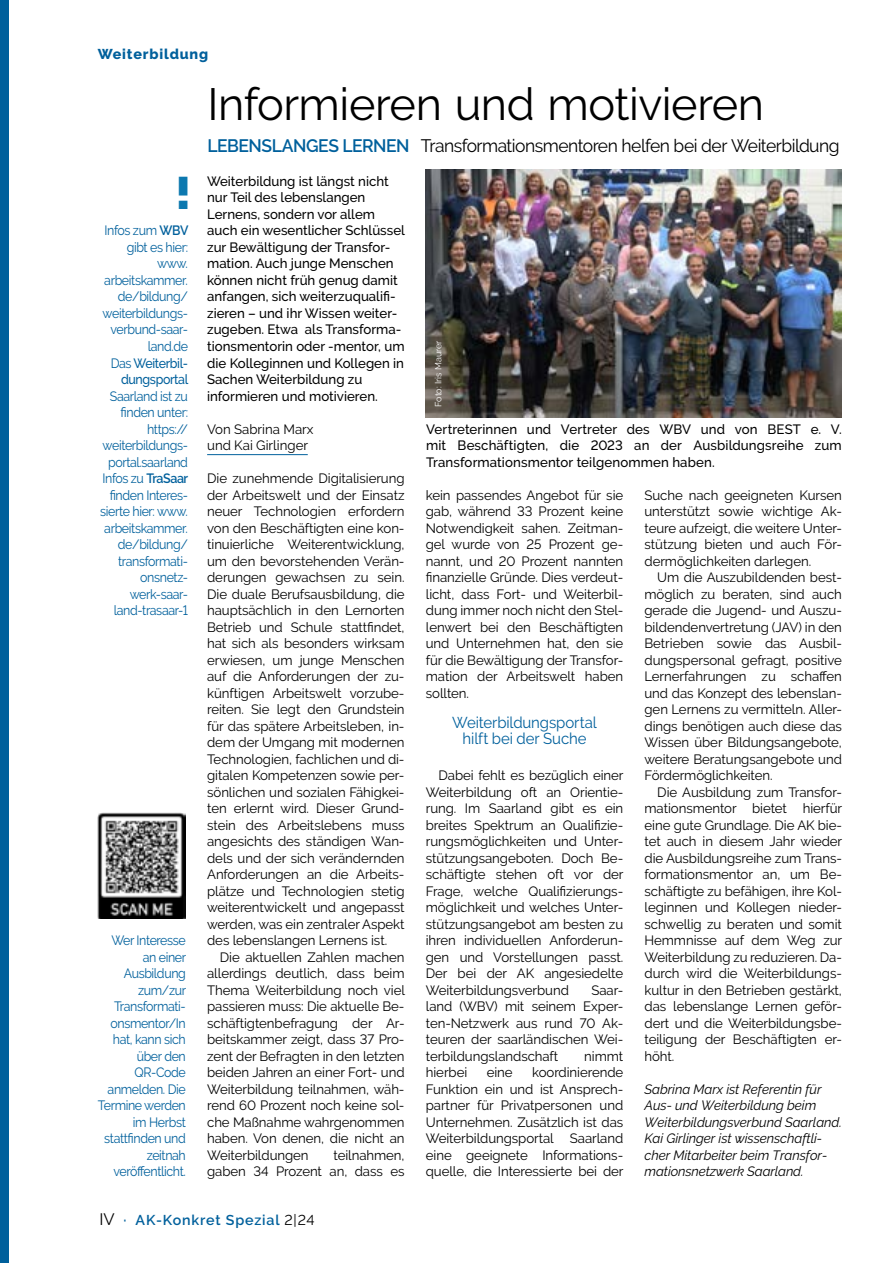
<style>
.page{position:relative;width:893px;height:1263px;background:#fff}
.page>*{position:absolute;margin:0;border:0;box-sizing:border-box;transform-origin:0 0}
.Überschrift_AK_Gesundheit-Arbeit{font:45px "Raleway";letter-spacing:-.01em;color:#000}
.Zahl_Einspaltig_für_linksbündig{font:900 45px "Raleway";color:#0c78af}
.Subline_fett___Zeichenformat_light_AK_Ge{font:18px "Raleway";letter-spacing:-.03em;color:#000}
.Zwischenzeile{font:15.75px/16.5px "Raleway";letter-spacing:-.005em;color:#00609c;text-align:center;scale:.95 1}
.Seitenzahl_Kolumne_links_unten{font:600 14.25px "Raleway";letter-spacing:.06em;color:#00609c}
.Kolumnentitel_linke_Seite{font:800 14.25px "Raleway";letter-spacing:.06em;color:#00609c}
.Kolumne_Fließtext_Blocksatz_zweiter_MIT_{font:13.5px/16.5px "Raleway";letter-spacing:-.005em;color:#000;text-align:justify}
.Tanzspalte_rechtsbündig{font:13.5px/16.5px "Raleway";letter-spacing:-.03em;color:#00609c;text-align:right;scale:.92 1}
.Einführung_Überschrift_klein_Monothema{font:500 13.5px/16.5px "Raleway";color:#000}
.Kolumne_Fließtext_Blocksatz_zweiter_MIT_-2{font:italic 13.5px/16.5px "Raleway";letter-spacing:-.005em;color:#000}
.Subline_fett___Zeichenformat_light_AK_Ge-2{font:500 13.5px/16.5px "Raleway";letter-spacing:.01em;color:#000;text-align:justify}
.Autor_Text_10_11_mit_Absatzlinie_dunkelb{font:13.5px/16.5px "Raleway";color:#000}
.Fotocredits_vom_Bild_aussen{font:9px "Raleway";color:#fff}
.s1{font-weight:600}
.s2{font-weight:500}
.s3{font-weight:600;color:#00609c}
.s4{font-weight:400;font-size:16.5px;color:#000}
.s5{font-weight:400;color:#000}
</style>
<div class="page">
<div style="left:0;top:0;width:9px;height:1263px;background:#00609c"></div>
<img style="left:426px;top:169px;width:416px;height:248px">
<hr style="left:207px;top:454px;width:101px;height:1px;background:#00609c">
<img style="left:98px;top:813px;width:88px;height:106px">
<p class="Kolumnentitel_linke_Seite" style="left:98px;top:46px;width:112px">Weiterbildung</p>
<p class="Zahl_Einspaltig_für_linksbündig" style="left:175px;top:167px;width:18px">!</p>
<p class="Tanzspalte_rechtsbündig" style="left:103px;top:222px;width:95px">Infos zum <span class="s1">WBV </span>gibt es hier: www. arbeitskammer. de/bildung/ weiterbildungs&shy;verbund-saar&shy;land.de</p>
<p class="Tanzspalte_rechtsbündig" style="left:103px;top:354px;width:95px">Das <span class="s2">Weiterbil&shy;dungsportal<br></span>Saarland ist zu finden unter: https:// weiterbildungs&shy;portal.saarland</p>
<p class="Tanzspalte_rechtsbündig" style="left:100px;top:470px;width:97px">Infos zu <span class="s1">TraSaar </span>finden Interes&shy;sierte hier: www. arbeitskammer. de/bildung/ transformati&shy;onsnetz&shy;werk-saar&shy;land-trasaar-1</p>
<p class="Tanzspalte_rechtsbündig" style="left:98px;top:932px;width:97px">Wer Interesse an einer<br>Ausbildung zum/zur<br>Transformati&shy;onsmentor/In hat, kann sich über den<br>QR-Code anmelden. Die<br>Termine werden im Herbst stattfinden und zeitnah veröffentlicht.</p>
<p class="Überschrift_AK_Gesundheit-Arbeit" style="left:208px;top:78px;width:558px">Informieren und motivieren</p>
<p class="Subline_fett___Zeichenformat_light_AK_Ge" style="left:208px;top:135px;width:634px"><span class="s3">LEBENSLANGES LERNEN</span> Transformationsmentoren helfen bei der Weiterbildung</p>
<p class="Einführung_Überschrift_klein_Monothema" style="left:207px;top:173px;width:199px">Weiterbildung ist längst nicht nur Teil des lebenslangen<br>Lernens, sondern vor allem auch ein wesentlicher Schlüssel zur Bewältigung der Transfor&shy;mation. Auch junge Menschen können nicht früh genug damit anfangen, sich weiterzuqualifi&shy;zieren – und ihr Wissen weiter&shy;zugeben. Etwa als Transforma&shy;tionsmentorin oder -mentor, um die Kolleginnen und Kollegen in<br>Sachen Weiterbildung zu informieren und motivieren.</p>
<p class="Autor_Text_10_11_mit_Absatzlinie_dunkelb" style="left:207px;top:420px;width:108px">Von Sabrina Marx und Kai Girlinger</p>
<p class="Kolumne_Fließtext_Blocksatz_zweiter_MIT_" style="left:207px;top:470px;width:199px">Die zunehmende Digitalisierung der Arbeitswelt und der Einsatz neuer Technologien erfordern von den Beschäftigten eine kon&shy;tinuierliche Weiterentwicklung, um den bevorstehenden Verän&shy;derungen gewachsen zu sein.<br>Die duale Berufsausbildung, die hauptsächlich in den Lernorten Betrieb und Schule stattfindet, hat sich als besonders wirksam erwiesen, um junge Menschen auf die Anforderungen der zu&shy;künftigen Arbeitswelt vorzube&shy;reiten. Sie legt den Grundstein für das spätere Arbeitsleben, in&shy;dem der Umgang mit modernen Technologien, fachlichen und di&shy;gitalen Kompetenzen sowie per&shy;sönlichen und sozialen Fähigkei&shy;ten erlernt wird. Dieser Grund&shy;stein des Arbeitslebens muss angesichts des ständigen Wan&shy;dels und der sich verändernden Anforderungen an die Arbeits&shy;plätze und Technologien stetig weiterentwickelt und angepasst werden, was ein zentraler Aspekt des lebenslangen Lernens ist.</p>
<p class="Kolumne_Fließtext_Blocksatz_zweiter_MIT_" style="left:207px;top:948px;width:199px;text-indent:13px">Die aktuellen Zahlen machen allerdings deutlich, dass beim Thema Weiterbildung noch viel passieren muss: Die aktuelle Be&shy;schäftigtenbefragung der Ar&shy;beitskammer zeigt, dass 37 Pro&shy;zent der Befragten in den letzten beiden Jahren an einer Fort- und Weiterbildung teilnahmen, wäh&shy;rend 60 Prozent noch keine sol&shy;che Maßnahme wahrgenommen haben. Von denen, die nicht an Weiterbildungen</p>
<p class="Kolumne_Fließtext_Blocksatz_zweiter_MIT_" style="left:207px;top:1146px;width:199px;text-align:right">teilnahmen,<br>gaben 34 Prozent an, dass es</p>
<p class="Fotocredits_vom_Bild_aussen" style="left:433px;top:407px;width:68px;rotate:-90deg">Foto: Iris Maurer</p>
<p class="Subline_fett___Zeichenformat_light_AK_Ge-2" style="left:426px;top:421px;width:417px">Vertreterinnen und Vertreter des WBV und von BEST e. V. mit Beschäftigten, die 2023 an der Ausbildungsreihe zum Transformationsmentor teilgenommen haben.</p>
<p class="Kolumne_Fließtext_Blocksatz_zweiter_MIT_" style="left:426px;top:486px;width:199px">kein passendes Angebot für sie gab, während 33 Prozent keine Notwendigkeit sahen. Zeitman&shy;gel wurde von 25 Prozent ge&shy;nannt, und 20 Prozent nannten finanzielle Gründe. Dies verdeut&shy;licht, dass Fort- und Weiterbil&shy;dung immer noch nicht den Stel&shy;lenwert bei den Beschäftigten und Unternehmen hat, den sie für die Bewältigung der Transfor&shy;mation der Arbeitswelt haben sollten.</p>
<p class="Zwischenzeile" style="left:452px;top:714px;width:154px">Weiterbildungsportal hilft bei der Suche</p>
<p class="Kolumne_Fließtext_Blocksatz_zweiter_MIT_" style="left:426px;top:767px;width:199px;text-indent:13px">Dabei fehlt es bezüglich einer Weiterbildung oft an Orientie&shy;rung. Im Saarland gibt es ein breites Spektrum an Qualifizie&shy;rungsmöglichkeiten und Unter&shy;stützungsangeboten. Doch Be&shy;schäftigte stehen oft vor der Frage, welche Qualifizierungs&shy;möglichkeit und welches Unter&shy;stützungsangebot am besten zu ihren individuellen Anforderun&shy;gen und Vorstellungen passt.<br>Der bei der AK angesiedelte Weiterbildungsverbund</p>
<p class="Kolumne_Fließtext_Blocksatz_zweiter_MIT_" style="left:426px;top:981px;width:199px;text-indent:166px">Saar&shy;land (WBV) mit seinem Exper&shy;ten-Netzwerk aus rund 70 Ak&shy;teuren der saarländischen Wei&shy;terbildungslandschaft</p>
<p class="Kolumne_Fließtext_Blocksatz_zweiter_MIT_" style="left:584px;top:1047px;width:41px">nimmt</p>
<p class="Kolumne_Fließtext_Blocksatz_zweiter_MIT_" style="left:426px;top:1064px;width:199px;text-indent:106px">koordinierende Funktion ein und ist Ansprech&shy;partner für Privatpersonen und Unternehmen. Zusätzlich ist das Weiterbildungsportal Saarland eine geeignete Informations&shy;quelle, die Interessierte bei der</p>
<p class="Kolumne_Fließtext_Blocksatz_zweiter_MIT_" style="left:426px;top:1064px;width:43px">hierbei</p>
<p class="Kolumne_Fließtext_Blocksatz_zweiter_MIT_" style="left:487px;top:1064px;width:27px">eine</p>
<p class="Kolumne_Fließtext_Blocksatz_zweiter_MIT_" style="left:644px;top:486px;width:199px">Suche nach geeigneten Kursen unterstützt sowie wichtige Ak&shy;teure aufzeigt, die weitere Unter&shy;stützung bieten und auch För&shy;dermöglichkeiten darlegen.</p>
<p class="Kolumne_Fließtext_Blocksatz_zweiter_MIT_" style="left:644px;top:569px;width:199px;text-indent:13px">Um die Auszubildenden best&shy;möglich zu beraten, sind auch gerade die Jugend- und Auszu&shy;bildendenvertretung (JAV) in den Betrieben sowie das Ausbil&shy;dungspersonal gefragt, positive Lernerfahrungen zu schaffen und das Konzept des lebenslan&shy;gen Lernens zu vermitteln. Aller&shy;dings benötigen auch diese das Wissen über Bildungsangebote, weitere Beratungsangebote und Fördermöglichkeiten.</p>
<p class="Kolumne_Fließtext_Blocksatz_zweiter_MIT_" style="left:644px;top:783px;width:199px;text-indent:13px">Die Ausbildung zum Transfor&shy;mationsmentor bietet hierfür eine gute Grundlage. Die AK bie&shy;tet auch in diesem Jahr wieder die Ausbildungsreihe zum Trans&shy;formationsmentor an, um Be&shy;schäftigte zu befähigen, ihre Kol&shy;leginnen und Kollegen nieder&shy;schwellig zu beraten und somit Hemmnisse auf dem Weg zur Weiterbildung zu reduzieren. Da&shy;durch wird die Weiterbildungs&shy;kultur in den Betrieben gestärkt, das lebenslange Lernen geför&shy;dert und die Weiterbildungsbe&shy;teiligung der Beschäftigten er&shy;höht.</p>
<p class="Kolumne_Fließtext_Blocksatz_zweiter_MIT_-2" style="left:644px;top:1080px;width:199px">Sabrina Marx ist Referentin für<br>Aus- und Weiterbildung beim<br>Weiterbildungsverbund Saarland.<br>Kai Girlinger ist wissenschaftli&shy;cher Mitarbeiter beim Transfor&shy;mationsnetzwerk Saarland.</p>
<p class="Seitenzahl_Kolumne_links_unten" style="left:99px;top:1211px;width:217px"><span class="s4">IV</span> · AK-Konkret Spezial <span class="s5">2|24</span></p>
</div>
